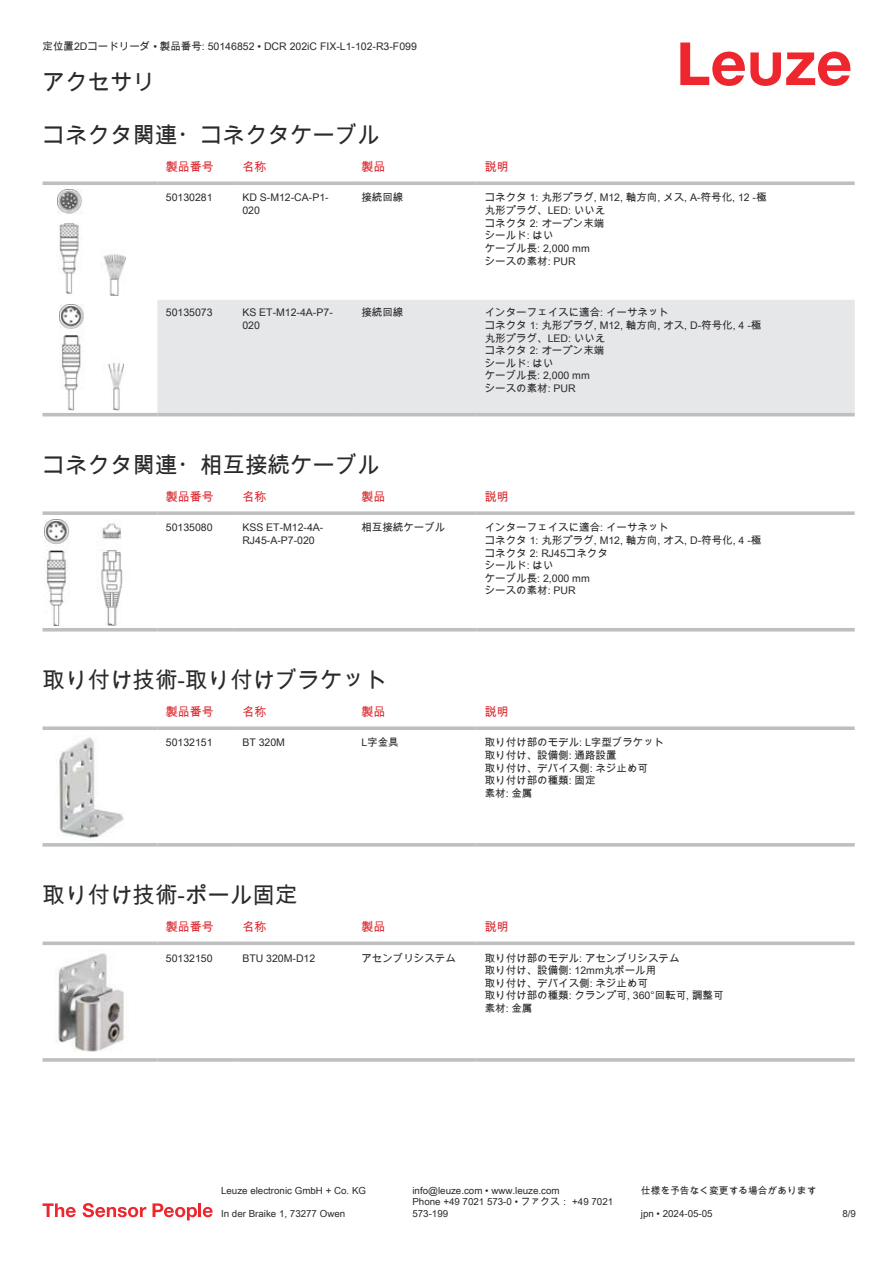
<style>
.page{position:relative;width:893px;height:1263px;background:#fff}
.page>*{position:absolute;margin:0;border:0;box-sizing:border-box;transform-origin:0 0}
.t1{font:22.5px "Arial Unicode MS";color:#2b292a}
.t2{font:12px "Arial Unicode MS";color:#db2a30}
.t3{font:10.5px/12.6px "Arial Unicode MS";color:#2b292a}
.t4{font:9.75px/11.7px "Arial Unicode MS";color:#2b292a}
</style>
<div class="page">
<svg style="left:680px;top:43px;width:170px;height:43px"></svg>
<div style="left:157px;top:300px;width:698px;height:113px;background:#e6e7e9"></div>
<svg style="left:43px;top:181px;width:114px;height:4px"></svg>
<svg style="left:157px;top:181px;width:77px;height:4px"></svg>
<svg style="left:234px;top:181px;width:119px;height:4px"></svg>
<svg style="left:353px;top:181px;width:123px;height:4px"></svg>
<svg style="left:476px;top:181px;width:379px;height:4px;background:#c4c6c8"></svg>
<hr style="left:43px;top:413px;width:114px;height:3px;background:#bdbfc1">
<hr style="left:157px;top:413px;width:77px;height:3px;background:#bdbfc1">
<hr style="left:234px;top:413px;width:119px;height:3px;background:#bdbfc1">
<hr style="left:353px;top:413px;width:123px;height:3px;background:#bdbfc1">
<hr style="left:476px;top:413px;width:379px;height:3px;background:#bdbfc1">
<img style="left:57px;top:189px;width:68px;height:107px">
<img style="left:59px;top:304px;width:65px;height:106px">
<svg style="left:43px;top:525px;width:812px;height:107px"></svg>
<svg style="left:43px;top:511px;width:114px;height:4px"></svg>
<svg style="left:157px;top:511px;width:77px;height:4px"></svg>
<svg style="left:234px;top:511px;width:119px;height:4px"></svg>
<svg style="left:353px;top:511px;width:123px;height:4px"></svg>
<svg style="left:476px;top:511px;width:379px;height:4px;background:#c3c5c7"></svg>
<hr style="left:43px;top:628px;width:114px;height:3px;background:#bdbfc1">
<hr style="left:157px;top:628px;width:77px;height:3px;background:#bdbfc1">
<hr style="left:234px;top:628px;width:119px;height:3px;background:#bdbfc1">
<hr style="left:353px;top:628px;width:123px;height:3px;background:#bdbfc1">
<hr style="left:476px;top:628px;width:379px;height:3px;background:#bdbfc1">
<img style="left:45px;top:519px;width:93px;height:106px">
<svg style="left:43px;top:726px;width:114px;height:4px"></svg>
<svg style="left:157px;top:726px;width:77px;height:4px"></svg>
<svg style="left:234px;top:726px;width:119px;height:4px"></svg>
<svg style="left:353px;top:726px;width:123px;height:4px"></svg>
<svg style="left:476px;top:726px;width:379px;height:4px;background:#c4c6c8"></svg>
<svg style="left:43px;top:843px;width:114px;height:4px"></svg>
<svg style="left:157px;top:843px;width:77px;height:4px"></svg>
<svg style="left:234px;top:843px;width:119px;height:4px"></svg>
<svg style="left:353px;top:843px;width:123px;height:4px"></svg>
<svg style="left:476px;top:843px;width:379px;height:4px;background:#c3c5c7"></svg>
<img style="left:59px;top:737px;width:65px;height:101px">
<svg style="left:43px;top:941px;width:114px;height:4px"></svg>
<svg style="left:157px;top:941px;width:77px;height:4px"></svg>
<svg style="left:234px;top:941px;width:119px;height:4px"></svg>
<svg style="left:353px;top:941px;width:123px;height:4px"></svg>
<svg style="left:476px;top:941px;width:379px;height:4px;background:#c5c7c9"></svg>
<svg style="left:43px;top:1058px;width:114px;height:4px"></svg>
<hr style="left:157px;top:1058px;width:77px;height:4px;background:#c6c8c9">
<svg style="left:234px;top:1058px;width:119px;height:4px"></svg>
<svg style="left:353px;top:1058px;width:123px;height:4px"></svg>
<hr style="left:476px;top:1058px;width:379px;height:4px;background:#c6c8c9">
<img style="left:54px;top:953px;width:70px;height:99px">
<svg style="left:43px;top:1203px;width:33px;height:14px"></svg>
<svg style="left:83px;top:1203px;width:63px;height:14px"></svg>
<svg style="left:153px;top:1203px;width:44px;height:17px"></svg>
<hr style="left:198px;top:1203px;width:3px;height:14px;background:#ed272d">
<svg style="left:203px;top:1207px;width:10px;height:10px"></svg>
<p class="t3" style="left:43px;top:40px;width:376px">定位置2Dコードリーダ • 製品番号: 50146852 • DCR 202iC FIX-L1-102-R3-F099</p>
<h1 class="t1" style="left:43px;top:66px;width:114px">アクセサリ</h1>
<h1 class="t1" style="left:43px;top:119px;width:339px">コネクタ関連・コネクタケーブル</h1>
<p class="t2" style="left:166px;top:158px;width:49px">製品番号</p>
<p class="t2" style="left:242px;top:158px;width:25px">名称</p>
<p class="t2" style="left:361px;top:158px;width:25px">製品</p>
<p class="t2" style="left:485px;top:158px;width:25px">説明</p>
<p class="t3" style="left:166px;top:191px;width:48px">50130281</p>
<p class="t3" style="left:242px;top:191px;width:88px">KD S-M12-CA-P1-<br>020</p>
<p class="t3" style="left:361px;top:191px;width:43px">接続回線</p>
<p class="t3" style="left:485px;top:191px;width:283px">コネクタ 1: 丸形プラグ, M12, 軸方向, メス, A-符号化, 12 -極丸形プラグ、LED: いいえ<br>コネクタ 2: オープン末端<br>シールド: はい<br>ケーブル長: 2,000 mm<br>シースの素材: PUR</p>
<p class="t3" style="left:166px;top:306px;width:48px">50135073</p>
<p class="t3" style="left:242px;top:306px;width:92px">KS ET-M12-4A-P7-<br>020</p>
<p class="t3" style="left:361px;top:306px;width:43px">接続回線</p>
<p class="t3" style="left:485px;top:306px;width:278px">インターフェイスに適合: イーサネット<br>コネクタ 1: 丸形プラグ, M12, 軸方向, オス, D-符号化, 4 -極丸形プラグ、LED: いいえ<br>コネクタ 2: オープン末端<br>シールド: はい<br>ケーブル長: 2,000 mm<br>シースの素材: PUR</p>
<h1 class="t1" style="left:43px;top:449px;width:339px">コネクタ関連・相互接続ケーブル</h1>
<p class="t2" style="left:166px;top:488px;width:49px">製品番号</p>
<p class="t2" style="left:242px;top:488px;width:25px">名称</p>
<p class="t2" style="left:361px;top:488px;width:25px">製品</p>
<p class="t2" style="left:485px;top:488px;width:25px">説明</p>
<p class="t3" style="left:166px;top:521px;width:48px">50135080</p>
<p class="t3" style="left:242px;top:521px;width:83px">KSS ET-M12-4A-<br>RJ45-A-P7-020</p>
<p class="t3" style="left:361px;top:521px;width:85px">相互接続ケーブル</p>
<p class="t3" style="left:485px;top:521px;width:278px">インターフェイスに適合: イーサネット<br>コネクタ 1: 丸形プラグ, M12, 軸方向, オス, D-符号化, 4 -極コネクタ 2: RJ45コネクタ<br>シールド: はい<br>ケーブル長: 2,000 mm<br>シースの素材: PUR</p>
<h1 class="t1" style="left:43px;top:664px;width:346px">取り付け技術-取り付けブラケット</h1>
<p class="t2" style="left:166px;top:703px;width:49px">製品番号</p>
<p class="t2" style="left:242px;top:703px;width:25px">名称</p>
<p class="t2" style="left:361px;top:703px;width:25px">製品</p>
<p class="t2" style="left:485px;top:703px;width:25px">説明</p>
<p class="t3" style="left:166px;top:736px;width:48px">50132151</p>
<p class="t3" style="left:242px;top:736px;width:44px">BT 320M</p>
<p class="t3" style="left:361px;top:736px;width:39px">L字金具</p>
<p class="t3" style="left:485px;top:736px;width:181px">取り付け部のモデル: L字型ブラケット取り付け、設備側: 通路設置<br>取り付け、デバイス側: ネジ止め可<br>取り付け部の種類: 固定<br>素材: 金属</p>
<h1 class="t1" style="left:43px;top:879px;width:256px">取り付け技術-ポール固定</h1>
<p class="t2" style="left:166px;top:918px;width:49px">製品番号</p>
<p class="t2" style="left:242px;top:918px;width:25px">名称</p>
<p class="t2" style="left:361px;top:918px;width:25px">製品</p>
<p class="t2" style="left:485px;top:918px;width:25px">説明</p>
<p class="t3" style="left:166px;top:951px;width:48px">50132150</p>
<p class="t3" style="left:242px;top:951px;width:74px">BTU 320M-D12</p>
<p class="t3" style="left:361px;top:951px;width:96px">アセンブリシステム</p>
<p class="t3" style="left:485px;top:951px;width:240px">取り付け部のモデル: アセンブリシステム<br>取り付け、設備側: 12mm丸ポール用<br>取り付け、デバイス側: ネジ止め可<br>取り付け部の種類: クランプ可, 360°回転可, 調整可素材: 金属</p>
<p class="t4" style="left:221px;top:1184px;width:146px">Leuze electronic GmbH + Co. KG</p>
<p class="t4" style="left:412px;top:1184px;width:149px">info@leuze.com • www.leuze.com</p>
<p class="t4" style="left:641px;top:1184px;width:177px">仕様を予告なく変更する場合があります</p>
<p class="t4" style="left:221px;top:1207px;width:126px">In der Braike 1, 73277 Owen</p>
<p class="t4" style="left:412px;top:1196px;width:202px">Phone +49 7021 573-0 • ファクス： +49 7021<br>573-199</p>
<p class="t4" style="left:641px;top:1207px;width:73px">jpn • 2024-05-05</p>
<p class="t4" style="left:842px;top:1207px;width:15px">8/9</p>
</div>
